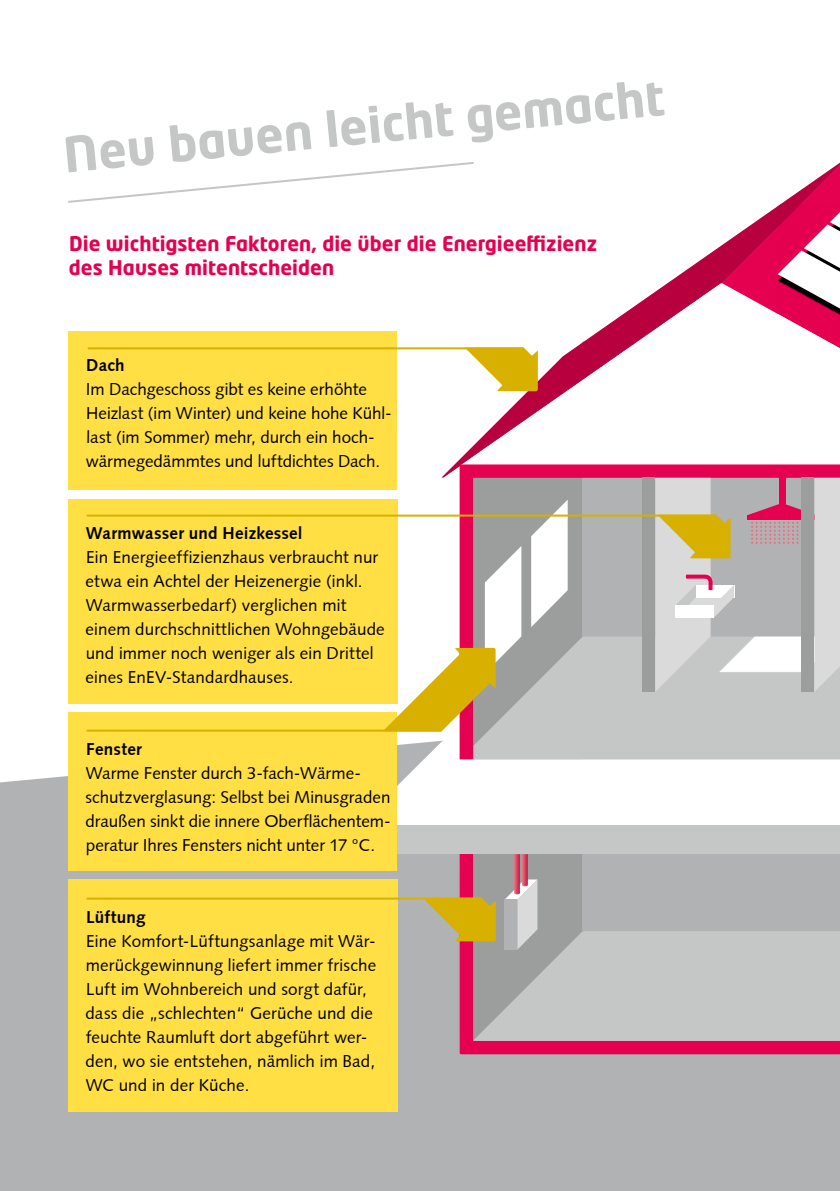
<style>
.page{position:relative;width:840px;height:1191px;background:#fff}
.page>*{position:absolute;margin:0;border:0;box-sizing:border-box;transform-origin:0 0}
.t1{font:700 48px "Neo Tech Std";color:#c5c6c6}
.t2{font:700 20px/24px "Neo Tech Std";letter-spacing:.005em;color:#e50050}
.t3{font:17px/24px "Syntaxroman";letter-spacing:.005em;color:#000}
.t4{font:17px "Syntaxbold";letter-spacing:.015em;color:#000}
</style>
<div class="page">
<div style="left:0;top:703px;width:839px;height:488px;background:#b1b2b3"></div>
<svg style="left:441px;top:163px;width:398px;height:315px"></svg>
<svg style="left:460px;top:283px;width:379px;height:181px"></svg>
<svg style="left:459px;top:464px;width:380px;height:590px;background:#bf9ca8"></svg>
<img style="left:777px;top:351px;width:62px;height:88px">
<img style="left:777px;top:350px;width:62px;height:1px">
<svg style="left:720px;top:164px;width:119px;height:186px"></svg>
<div style="left:357px;top:825px;width:482px;height:29px;background:#c5c6c6"></div>
<svg style="left:68px;top:162px;width:405px;height:41px"></svg>
<div style="left:68px;top:331px;width:328px;height:159px;background:#ffdf43"></div>
<div style="left:68px;top:712px;width:328px;height:159px;background:#ffdf43"></div>
<div style="left:68px;top:499px;width:329px;height:204px;background:#ffdf43"></div>
<div style="left:68px;top:879px;width:329px;height:232px;background:#ffdf43"></div>
<hr style="left:86px;top:729px;width:356px;height:2px;background:#d8b100">
<svg style="left:504px;top:854px;width:33px;height:95px;background:#c0aeb2"></svg>
<svg style="left:464px;top:347px;width:73px;height:44px"></svg>
<hr style="left:87px;top:347px;width:436px;height:2px;background:#d8b100">
<svg style="left:422px;top:897px;width:73px;height:44px;background:#cab039"></svg>
<hr style="left:86px;top:897px;width:395px;height:2px;background:#d8b100">
<hr style="left:86px;top:514px;width:630px;height:2px;background:#d8b100">
<svg style="left:357px;top:478px;width:482px;height:347px"></svg>
<div style="left:801px;top:478px;width:13px;height:214px;background:#9c9d9d"></div>
<h1 class="t1" style="left:61px;top:127px;width:604px;rotate:-6deg">Neu bauen leicht gemacht</h1>
<p class="t2" style="left:69px;top:231px;width:529px">Die wichtigsten Faktoren, die über die Energieeffizienz des Hauses mitentscheiden</p>
<p class="t4" style="left:86px;top:355px;width:40px">Dach</p>
<p class="t3" style="left:86px;top:377px;width:307px">Im Dachgeschoss gibt es keine erhöhte Heizlast (im Winter) und keine hohe Kühl&shy;last (im Sommer) mehr, durch ein hoch&shy;wärmegedämmtes und luftdichtes Dach.</p>
<p class="t4" style="left:86px;top:523px;width:218px">Warmwasser und Heizkessel</p>
<p class="t3" style="left:85px;top:545px;width:300px">Ein Energieeffizienzhaus verbraucht nur etwa ein Achtel der Heizenergie (inkl.<br>Warmwasserbedarf) verglichen mit einem durchschnittlichen Wohngebäude und immer noch weniger als ein Drittel eines EnEV-Standardhauses.</p>
<p class="t4" style="left:86px;top:739px;width:57px">Fenster</p>
<p class="t3" style="left:85px;top:761px;width:306px">Warme Fenster durch 3-fach-Wärme&shy;schutzverglasung: Selbst bei Minusgraden draußen sinkt die innere Oberflächentem&shy;peratur Ihres Fensters nicht unter 17 °C.</p>
<p class="t4" style="left:86px;top:907px;width:61px">Lüftung</p>
<p class="t3" style="left:85px;top:929px;width:292px">Eine Komfort-Lüftungsanlage mit Wär&shy;merückgewinnung liefert immer frische Luft im Wohnbereich und sorgt dafür, dass die „schlechten“ Gerüche und die feuchte Raumluft dort abgeführt wer&shy;den, wo sie entstehen, nämlich im Bad, WC und in der Küche.</p>
</div>
